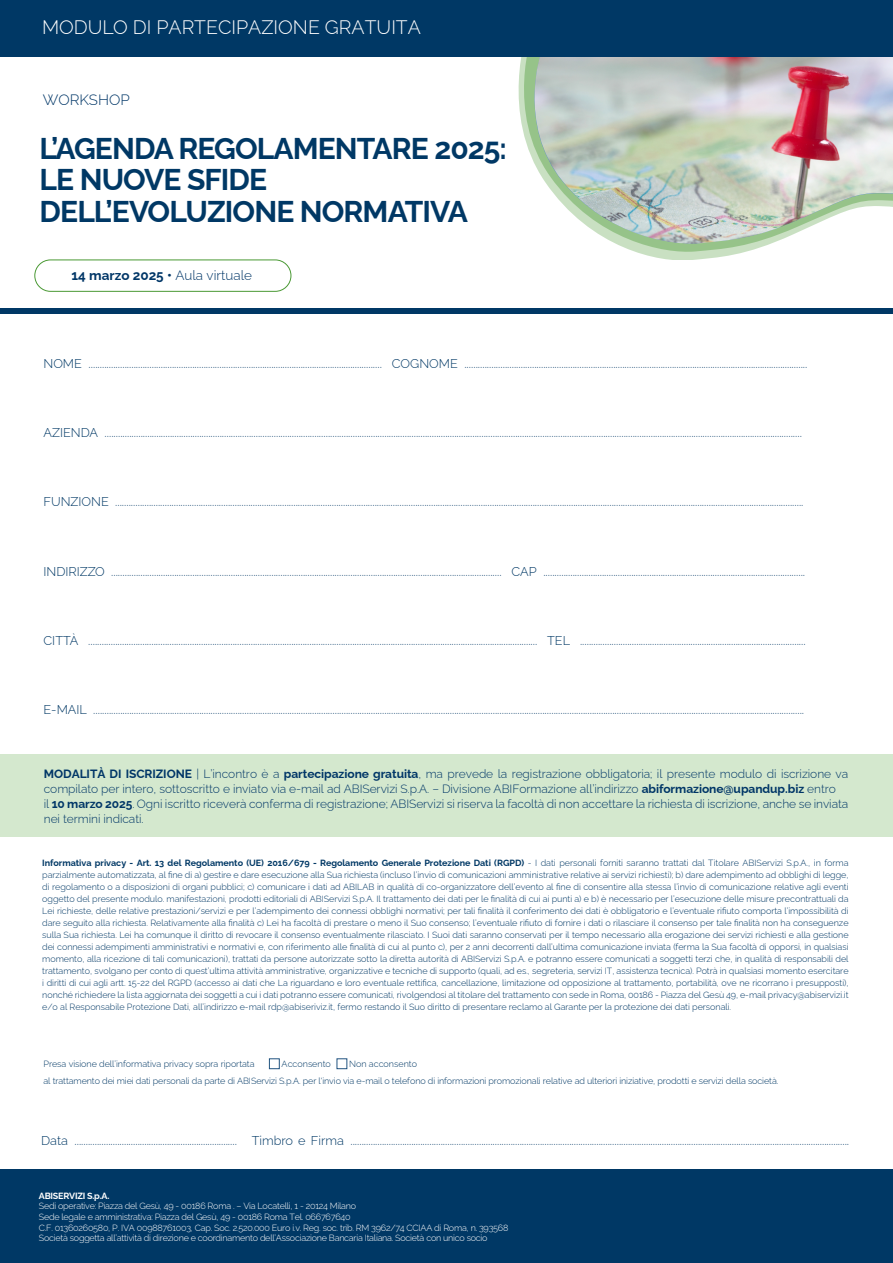
<style>
.page{position:relative;width:893px;height:1263px;background:#fff}
.page>*{position:absolute;margin:0;border:0;box-sizing:border-box;transform-origin:0 0}
.t1{font:700 30px/31.5px "Raleway";letter-spacing:-.03em;color:#003865}
.t2{font:300 19.5px "Raleway";color:#fff}
.t3{font:300 15px "Raleway";color:#003667}
.t4{font:700 13.5px "Raleway";color:#003667}
.t5{font:300 12.75px "Raleway";color:#003865}
.t6{font:300 12px/15px "Raleway";letter-spacing:-.005em;color:#003667}
.t7{font:300 9px/12px "Raleway";letter-spacing:-.01em;color:#003865;text-align:justify}
.t8{font:300 9px/10.6px "Raleway";letter-spacing:-.025em;color:#fff}
.t9{font:700 9px "Raleway";letter-spacing:-.025em;color:#fff}
.s1{font-weight:300}
.s2{font-weight:700}
</style>
<div class="page">
<svg style="left:643px;top:254px;width:93px;height:6px"></svg>
<svg style="left:621px;top:246px;width:143px;height:8px"></svg>
<svg style="left:519px;top:57px;width:9px;height:91px"></svg>
<img style="left:528px;top:57px;width:365px;height:189px">
<div style="left:0;top:0;width:893px;height:57px;background:#003865"></div>
<div style="left:0;top:308px;width:893px;height:5px;background:#003865"></div>
<div style="left:0;top:754px;width:893px;height:82px;background:#d4e8ce"></div>
<div style="left:0;top:1169px;width:893px;height:94px;background:#003865"></div>
<div style="left:269px;top:1059px;width:10px;height:10px;background:#fff;border:1px solid #215380"></div>
<div style="left:337px;top:1059px;width:10px;height:10px;background:#fff;border:1px solid #215380"></div>
<div style="left:34px;top:260px;width:257px;height:32px;border:1px solid #4a9934;border-radius:16px"></div>
<h2 class="t2" style="left:42px;top:11px;width:380px">MODULO DI PARTECIPAZIONE GRATUITA</h2>
<h3 class="t3" style="left:43px;top:88px;width:88px">WORKSHOP</h3>
<h1 class="t1" style="left:40px;top:129px;width:469px">L’AGENDA REGOLAMENTARE 2025:<br>LE NUOVE SFIDE<br>DELL’EVOLUZIONE NORMATIVA</h1>
<h3 class="t4" style="left:72px;top:264px;width:182px">14 marzo 2025 • <span class="s1">Aula virtuale</span></h3>
<p class="t5" style="left:44px;top:353px;width:765px">NOME .................................................................................................................................. COGNOME ........................................................................................................................................................</p>
<p class="t5" style="left:44px;top:422px;width:760px">AZIENDA .....................................................................................................................................................................................................................................................................................................................</p>
<p class="t5" style="left:44px;top:492px;width:761px">FUNZIONE .................................................................................................................................................................................................................................................................................................................</p>
<p class="t5" style="left:44px;top:561px;width:763px">INDIRIZZO ............................................................................................................................................................................. CAP ....................................................................................................................</p>
<p class="t5" style="left:44px;top:630px;width:764px">CITTÀ ....................................................................................................................................................................................................... TEL ....................................................................................................</p>
<p class="t5" style="left:44px;top:699px;width:762px">E-MAIL ...........................................................................................................................................................................................................................................................................................................................</p>
<p class="t6" style="left:44px;top:765px;width:806px"><span class="s2">MODALITÀ DI ISCRIZIONE</span> | L’incontro è a <span class="s2">partecipazione gratuita</span>, ma prevede la registrazione obbligatoria; il presente modulo di iscrizione va compilato per intero, sottoscritto e inviato via e-mail ad ABIServizi S.p.A. – Divisione ABIFormazione all’indirizzo <span class="s2">abiformazione@upandup.biz</span> entro<br>il <span class="s2">10 marzo 2025</span>. Ogni iscritto riceverà conferma di registrazione; ABIServizi si riserva la facoltà di non accettare la richiesta di iscrizione, anche se inviata nei termini indicati.</p>
<p class="t7" style="left:42px;top:855px;width:808px"><span class="s2">Informativa privacy - Art. 13 del Regolamento (UE) 2016/679 - Regolamento Generale Protezione Dati (RGPD)</span> - I dati personali forniti saranno trattati dal Titolare ABIServizi S.p.A., in forma parzialmente automatizzata, al fine di a) gestire e dare esecuzione alla Sua richiesta (incluso l’invio di comunicazioni amministrative relative ai servizi richiesti); b) dare adempimento ad obblighi di legge, di regolamento o a disposizioni di organi pubblici; c) comunicare i dati ad ABILAB in qualità di co-organizzatore dell’evento al fine di consentire alla stessa l’invio di comunicazione relative agli eventi oggetto del presente modulo. manifestazioni, prodotti editoriali di ABIServizi S.p.A. Il trattamento dei dati per le finalità di cui ai punti a) e b) è necessario per l’esecuzione delle misure precontrattuali da Lei richieste, delle relative prestazioni/servizi e per l’adempimento dei connessi obblighi normativi; per tali finalità il conferimento dei dati è obbligatorio e l’eventuale rifiuto comporta l’impossibilità di dare seguito alla richiesta. Relativamente alla finalità c) Lei ha facoltà di prestare o meno il Suo consenso; l’eventuale rifiuto di fornire i dati o rilasciare il consenso per tale finalità non ha conseguenze sulla Sua richiesta. Lei ha comunque il diritto di revocare il consenso eventualmente rilasciato. I Suoi dati saranno conservati per il tempo necessario alla erogazione dei servizi richiesti e alla gestione dei connessi adempimenti amministrativi e normativi e, con riferimento alle finalità di cui al punto c), per 2 anni decorrenti dall’ultima comunicazione inviata (ferma la Sua facoltà di opporsi, in qualsiasi momento, alla ricezione di tali comunicazioni), trattati da persone autorizzate sotto la diretta autorità di ABIServizi S.p.A. e potranno essere comunicati a soggetti terzi che, in qualità di responsabili del trattamento, svolgano per conto di quest’ultima attività amministrative, organizzative e tecniche di supporto (quali, ad es., segreteria, servizi IT, assistenza tecnica). Potrà in qualsiasi momento esercitare i diritti di cui agli artt. 15-22 del RGPD (accesso ai dati che La riguardano e loro eventuale rettifica, cancellazione, limitazione od opposizione al trattamento, portabilità, ove ne ricorrano i presupposti), nonché richiedere la lista aggiornata dei soggetti a cui i dati potranno essere comunicati, rivolgendosi al titolare del trattamento con sede in Roma, 00186 - Piazza del Gesù 49, e-mail privacy@abiservizi.it e/o al Responsabile Protezione Dati, all’indirizzo e-mail rdp@abiseriviz.it, fermo restando il Suo diritto di presentare reclamo al Garante per la protezione dei dati personali.</p>
<p class="t7" style="left:44px;top:1056px;width:213px">Presa visione dell’informativa privacy sopra riportata</p>
<p class="t7" style="left:282px;top:1057px;width:51px">Acconsento</p>
<p class="t7" style="left:44px;top:1055px;width:736px;line-height:16.8px;text-indent:306px">Non acconsento<br>al trattamento dei miei dati personali da parte di ABIServizi S.p.A. per l'invio via e-mail o telefono di informazioni promozionali relative ad ulteriori iniziative, prodotti e servizi della società.</p>
<p class="t5" style="left:41px;top:1130px;width:810px">Data ........................................................................ Timbro e Firma .............................................................................................................................................................................................................................</p>
<p class="t9" style="left:39px;top:1188px;width:72px">ABISERVIZI S.p.A.</p>
<p class="t8" style="left:39px;top:1200px;width:471px">Sedi operative: Piazza del Gesù, 49 - 00186 Roma . – Via Locatelli, 1 - 20124 Milano<br>Sede legale e amministrativa: Piazza del Gesù, 49 - 00186 Roma Tel. 066767640<br>C.F. 01360260580, P. IVA 00988761003, Cap. Soc. 2.520.000 Euro i.v. Reg. soc. trib. RM 3962/74 CCIAA di Roma, n. 393568<br>Società soggetta all’attività di direzione e coordinamento dell’Associazione Bancaria Italiana. Società con unico socio</p>
</div>
